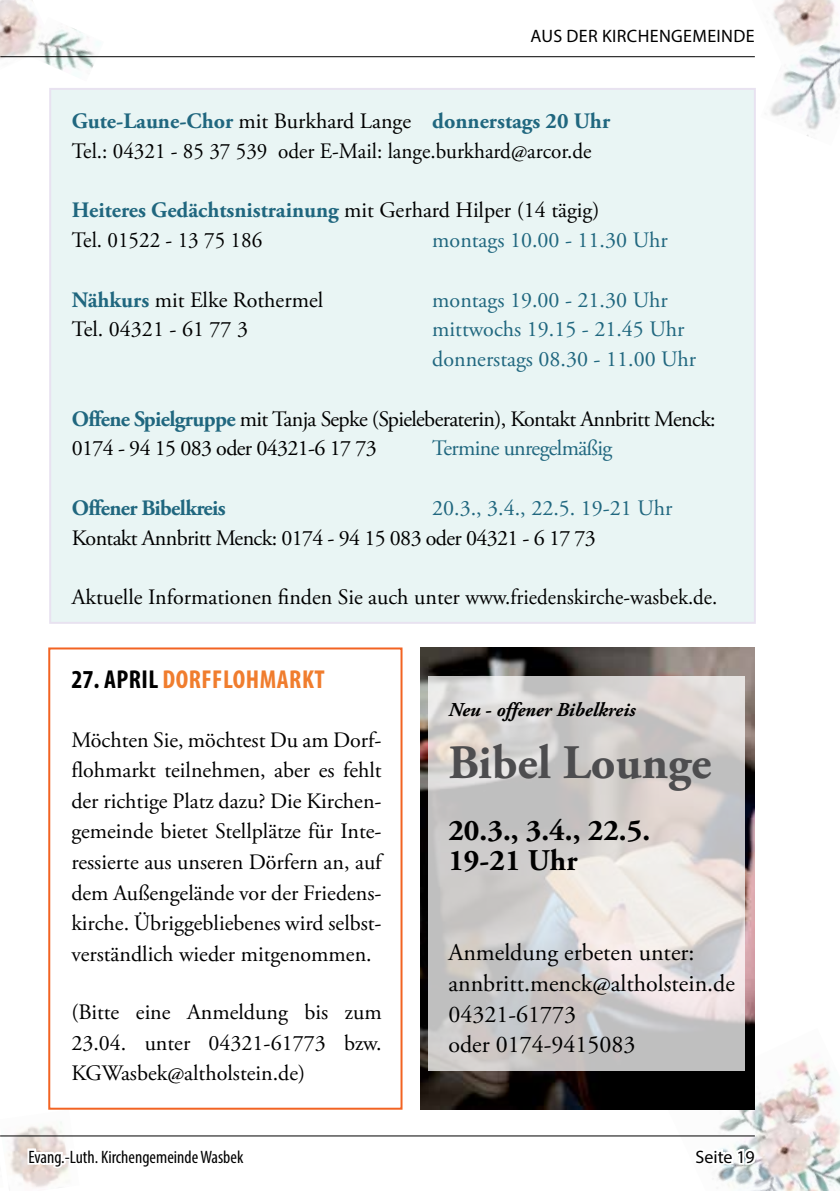
<style>
.page{position:relative;width:840px;height:1191px;background:#fff}
.page>*{position:absolute;margin:0;border:0;box-sizing:border-box;transform-origin:0 0}
.t1{font:700 48px "Adobe Garamond Pro";color:#4d4d4f}
.t2{font:700 30px/30.8px "Adobe Garamond Pro";color:#000}
.t3{font:700 condensed 26px "Myriad Pro";letter-spacing:.02em;color:#f07d2e}
.t4{font:24px/30.8px "Adobe Garamond Pro";color:#000}
.t5{font:22px/30.6px "Adobe Garamond Pro";color:#000}
.t6{font:22px/29.8px "Adobe Garamond Pro";letter-spacing:-.03em;color:#000}
.t7{font:22px/29.8px "Adobe Garamond Pro";color:#20677f}
.t8{font:22px "Adobe Garamond Pro";letter-spacing:-.03em;color:#20677f}
.t9{font:700 22px "Adobe Garamond Pro";letter-spacing:-.03em;color:#20677f}
.t10{font:italic 700 19.6px "Adobe Garamond Pro";color:#000}
.t11{font:condensed 18px "Myriad Pro";color:#000}
.t12{font:18px "Myriad Pro";letter-spacing:.02em;color:#000}
.s1{font-weight:700;color:#20677f}
.s2{color:#000}
</style>
<div class="page">
<div style="left:49px;top:88px;width:706px;height:536px;background:#e9f5f4;border:2px solid #d9cfe7"></div>
<img style="left:754px;top:1028px;width:76px;height:50px">
<img style="left:770px;top:64px;width:69px;height:72px">
<img style="left:773px;top:0;width:66px;height:64px">
<img style="left:0;top:0;width:37px;height:59px">
<img style="left:30px;top:17px;width:74px;height:54px">
<svg style="left:0;top:1078px;width:839px;height:113px"></svg>
<hr style="left:0;top:1135px;width:754px;height:1px;background:#000">
<hr style="left:0;top:56px;width:754px;height:1px;background:#000">
<svg style="left:525px;top:56px;width:230px;height:2px"></svg>
<div style="left:48px;top:647px;width:354px;height:462px;background:#fff;border:2px solid #f26322"></div>
<img style="left:420px;top:647px;width:334px;height:462px">
<svg style="left:428px;top:676px;width:316px;height:395px;background:#d3d0cf"></svg>
<p class="t12" style="left:530px;top:25px;width:225px">AUS DER KIRCHENGEMEINDE</p>
<p class="t5" style="left:72px;top:107px;width:539px;line-height:29.8px"><span class="s1">Gute-Laune-Chor</span> mit Burkhard Lange <span class="s1">donnerstags 20 Uhr<br></span>Tel.: 04321 - 85 37 539 oder E-Mail: lange.burkhard@arcor.de</p>
<p class="t5" style="left:72px;top:196px;width:528px;line-height:29.8px"><span class="s1">Heiteres Gedächtsnistrainung</span> mit Gerhard Hilper (14 tägig)<br>Tel. 01522 - 13 75 186</p>
<p class="t7" style="left:432px;top:226px;width:237px">montags 10.00 - 11.30 Uhr</p>
<p class="t5" style="left:72px;top:285px;width:253px"><span class="s1">Nähkurs</span> mit Elke Rothermel</p>
<p class="t7" style="left:432px;top:285px;width:237px">montags 19.00 - 21.30 Uhr</p>
<p class="t5" style="left:72px;top:315px;width:178px">Tel. 04321 - 61 77 3</p>
<p class="t7" style="left:432px;top:315px;width:265px">mittwochs 19.15 - 21.45 Uhr donnerstags 08.30 - 11.00 Uhr</p>
<p class="t6" style="left:72px;top:404px;width:645px"><span class="s1">Offene Spielgruppe</span> mit Tanja Sepke (Spieleberaterin), Kontakt Annbritt Menck:<br>0174 - 94 15 083 oder 04321-6 17 73</p>
<p class="t8" style="left:432px;top:435px;width:181px">Termine unregelmäßig</p>
<p class="t9" style="left:72px;top:495px;width:155px">Offener Bibelkreis</p>
<p class="t7" style="left:432px;top:494px;width:242px">20.3., 3.4., 22.5. 19-21 Uhr</p>
<p class="t6" style="left:72px;top:523px;width:525px">Kontakt Annbritt Menck: 0174 - 94 15 083 oder 04321 - 6 17 73</p>
<p class="t5" style="left:72px;top:583px;width:646px">Aktuelle Informationen finden Sie auch unter www.friedenskirche-wasbek.de.</p>
<p class="t3" style="left:71px;top:663px;width:255px"><span class="s2">27. APRIL</span> DORFFLOHMARKT</p>
<p class="t5" style="left:71px;top:725px;width:312px;text-align:justify">Möchten Sie, möchtest Du am Dorf&shy;flohmarkt teilnehmen, aber es fehlt der richtige Platz dazu? Die Kirchen&shy;gemeinde bietet Stellplätze für Inte&shy;ressierte aus unseren Dörfern an, auf dem Außengelände vor der Friedens&shy;kirche. Übriggebliebenes wird selbst&shy;verständlich wieder mitgenommen.</p>
<p class="t5" style="left:71px;top:997px;width:312px;text-align:justify">(Bitte eine Anmeldung bis zum 23.04. unter 04321-61773 bzw.<br>KGWasbek@altholstein.de)</p>
<p class="t10" style="left:448px;top:698px;width:189px">Neu - offener Bibelkreis</p>
<h1 class="t1" style="left:448px;top:734px;width:264px">Bibel Lounge</h1>
<h2 class="t2" style="left:448px;top:815px;width:203px">20.3., 3.4., 22.5.<br>19-21 Uhr</h2>
<p class="t4" style="left:448px;top:937px;width:288px">Anmeldung erbeten unter: annbritt.menck@altholstein.de<br>04321-61773<br>oder 0174-9415083</p>
<p class="t11" style="left:28px;top:1145px;width:216px">Evang.-Luth. Kirchengemeinde Wasbek</p>
<p class="t12" style="left:695px;top:1145px;width:61px">SEITE 19</p>
</div>
